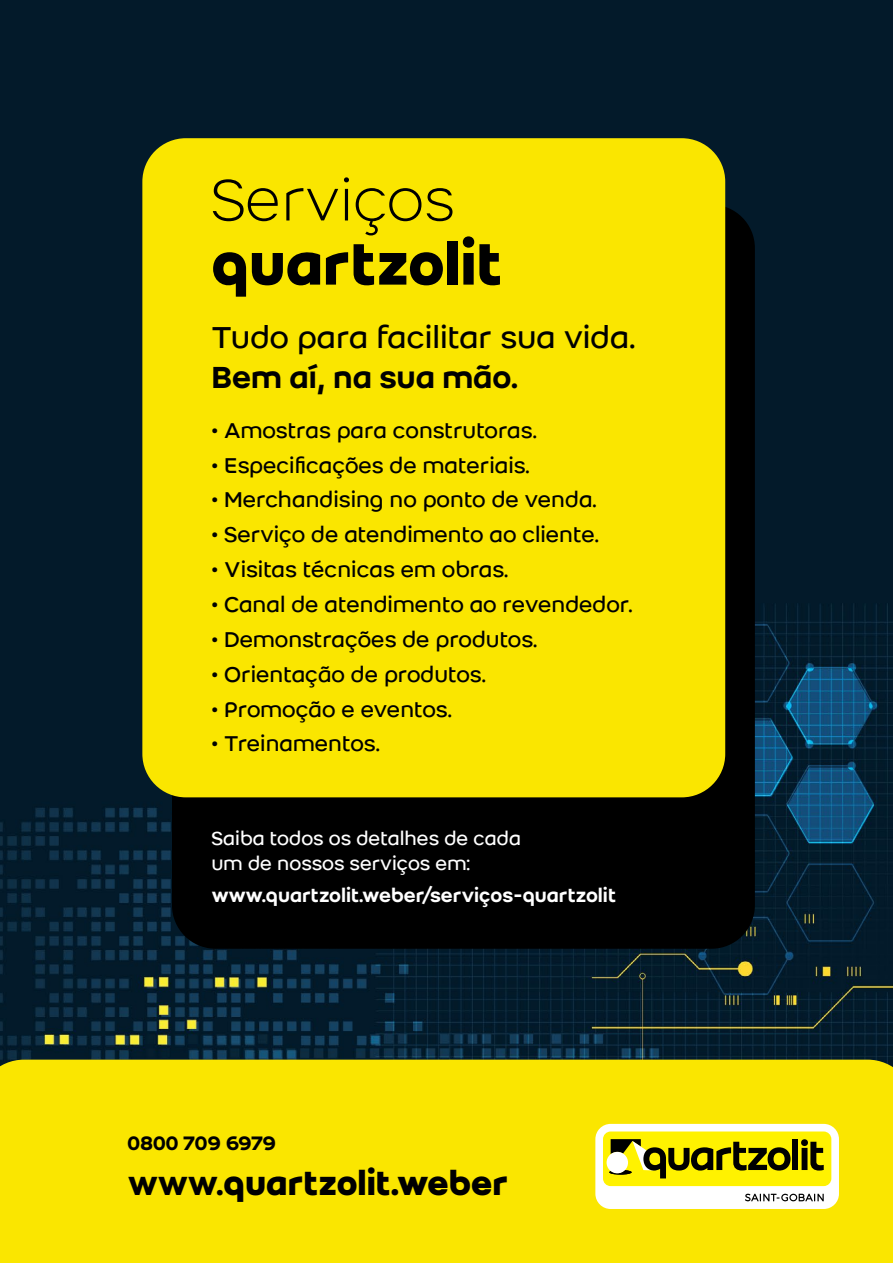
<style>
.page{position:relative;width:893px;height:1263px;background:#fff}
.page>*{position:absolute;margin:0;border:0;box-sizing:border-box;transform-origin:0 0}
.t1{font:700 64.05px "Weber";color:#000}
.t2{font:300 64.05px "Weber";color:#000}
.t3{font:700 36.9px "Weber";color:#000}
.t4{font:33.45px "Weber";color:#000}
.t5{font:500 33.45px "Weber";color:#000}
.t6{font:23.7px "Weber";color:#000}
.t7{font:500 21.45px "Weber";letter-spacing:-.01em;color:#000}
.t8{font:20.85px/25px "Weber";color:#fff}
.t9{font:500 20.85px "Weber";color:#fff}
.s1{font-weight:500}
</style>
<div class="page">
<img style="left:0;top:0;width:893px;height:1059px">
<div style="left:172px;top:205px;width:583px;height:744px;background:#000;border-radius:43px"></div>
<div style="left:142px;top:138px;width:583px;height:659px;background:#fae600;border-radius:43px"></div>
<div style="left:0;top:1059px;width:893px;height:204px;background:#fae600"></div>
<div style="left:595px;top:1124px;width:244px;height:85px;background:#fff;border-radius:15px"></div>
<div style="left:603px;top:1131px;width:228px;height:55px;background:#fff200;border-radius:8px"></div>
<svg style="left:609px;top:1139px;width:181px;height:39px"></svg>
<div style="left:792px;top:1139px;width:6px;height:31px;background:#000"></div>
<svg style="left:801px;top:1139px;width:23px;height:31px"></svg>
<div style="left:607px;top:1152px;width:21px;height:21px;background:#fff;border-radius:50%"></div>
<svg style="left:745px;top:1194px;width:79px;height:7px"></svg>
<h1 class="t2" style="left:212px;top:165px;width:245px">Serviços</h1>
<h1 class="t1" style="left:212px;top:225px;width:292px">quartzolit</h1>
<h3 class="t4" style="left:212px;top:318px;width:425px">Tudo para facilitar sua vida.</h3>
<h3 class="t5" style="left:212px;top:358px;width:308px">Bem aí, na sua mão.</h3>
<p class="t6" style="left:212px;top:417px;width:327px">• Amostras para construtoras.</p>
<p class="t6" style="left:212px;top:451px;width:320px">• Especificações de materiais.</p>
<p class="t6" style="left:212px;top:486px;width:387px">• Merchandising no ponto de venda.</p>
<p class="t6" style="left:212px;top:521px;width:389px">• Serviço de atendimento ao cliente.</p>
<p class="t6" style="left:212px;top:556px;width:298px">• Visitas técnicas em obras.</p>
<p class="t6" style="left:212px;top:591px;width:422px">• Canal de atendimento ao revendedor.</p>
<p class="t6" style="left:212px;top:626px;width:327px">• Demonstrações de produtos.</p>
<p class="t6" style="left:212px;top:661px;width:276px">• Orientação de produtos.</p>
<p class="t6" style="left:212px;top:695px;width:242px">• Promoção e eventos.</p>
<p class="t6" style="left:212px;top:730px;width:170px">• Treinamentos.</p>
<p class="t8" style="left:212px;top:825px;width:311px">Saiba todos os detalhes de cada um de nossos serviços em:</p>
<p class="t9" style="left:212px;top:882px;width:406px">www.quartzolit.weber/serviços-quartzolit</p>
<p class="t7" style="left:128px;top:1130px;width:150px">0800 709 6979</p>
<h2 class="t3" style="left:128px;top:1160px;width:382px"><span class="s1">www.</span>quartzolit.weber</h2>
</div>
